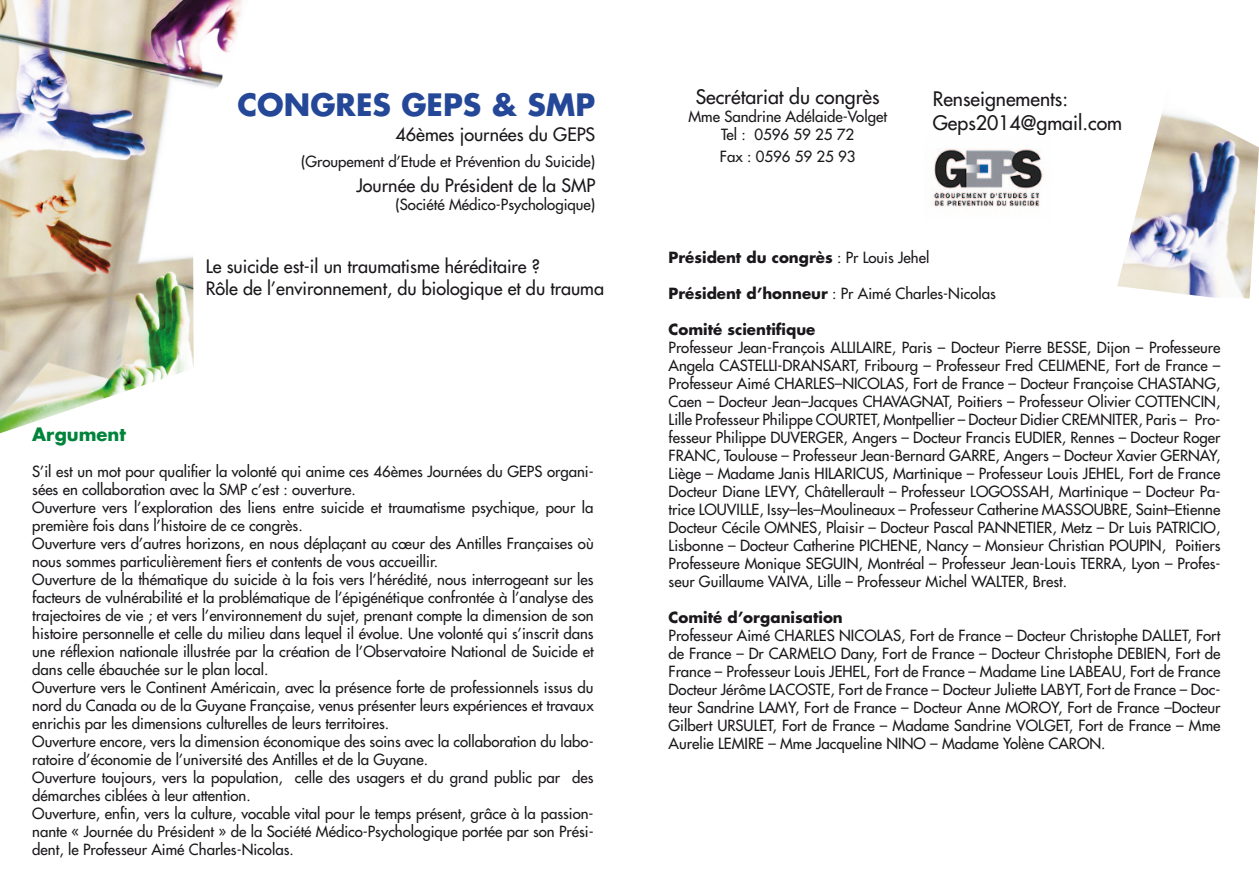
<style>
.page{position:relative;width:1259px;height:893px;background:#fff}
.page>*{position:absolute;margin:0;border:0;box-sizing:border-box;transform-origin:0 0}
.t1{font:700 30px "Futura Std";color:#244798}
.t2{font:500 19.5px/23.4px "Futura Std";color:#1b181c}
.t3{font:500 18px/21.6px "Futura Std";color:#1b181c}
.t4{font:700 18px "Futura Std";color:#00843b}
.t5{font:500 15px/18px "Futura Std";color:#1b181c;text-align:justify}
.t6{font:700 15px "Futura Std";color:#1b181c}
.s1{font-weight:500}
.s2{font-weight:700}
</style>
<div class="page">
<img style="left:0;top:0;width:242px;height:433px">
<img style="left:1117px;top:113px;width:142px;height:185px">
<img style="left:933px;top:149px;width:110px;height:58px">
<h1 class="t1" style="left:237px;top:85px;width:359px">CONGRES GEPS &amp; SMP</h1>
<p class="t3" style="left:395px;top:124px;width:201px">46èmes journées du GEPS</p>
<p class="t5" style="left:301px;top:152px;width:296px">(Groupement d’Etude et Prévention du Suicide)</p>
<p class="t3" style="left:356px;top:174px;width:240px">Journée du Président de la SMP</p>
<p class="t5" style="left:395px;top:195px;width:201px">(Société Médico-Psychologique)</p>
<h2 class="t2" style="left:695px;top:86px;width:185px">Secrétariat du congrès</h2>
<p class="t5" style="left:688px;top:108px;width:200px;text-align:center">Mme Sandrine Adélaide-Volget<br>Tel : 0596 59 25 72</p>
<p class="t5" style="left:720px;top:147px;width:137px">Fax : 0596 59 25 93</p>
<h2 class="t2" style="left:932px;top:88px;width:191px">Renseignements:<br>Geps2014@gmail.com</h2>
<p class="t3" style="left:206px;top:256px;width:400px">Le suicide est-il un traumatisme héréditaire ?<br>Rôle de l’environnement, du biologique et du trauma</p>
<p class="t6" style="left:668px;top:248px;width:262px">Président du congrès <span class="s1">: Pr Louis Jehel</span></p>
<p class="t5" style="left:668px;top:285px;width:329px"><span class="s2">Président d’honneur</span> : Pr Aimé Charles-Nicolas</p>
<p class="t6" style="left:668px;top:320px;width:148px">Comité scientifique</p>
<p class="t5" style="left:668px;top:339px;width:553px">Professeur Jean-François ALLILAIRE, Paris – Docteur Pierre BESSE, Dijon – Professeure Angela CASTELLI-DRANSART, Fribourg – Professeur Fred CELIMENE, Fort de France – Professeur Aimé CHARLES–NICOLAS, Fort de France – Docteur Françoise CHASTANG, Caen – Docteur Jean–Jacques CHAVAGNAT, Poitiers – Professeur Olivier COTTENCIN, Lille Professeur Philippe COURTET, Montpellier – Docteur Didier CREMNITER, Paris – Pro&shy;fesseur Philippe DUVERGER, Angers – Docteur Francis EUDIER, Rennes – Docteur Roger FRANC, Toulouse – Professeur Jean-Bernard GARRE, Angers – Docteur Xavier GERNAY, Liège – Madame Janis HILARICUS, Martinique – Professeur Louis JEHEL, Fort de France Docteur Diane LEVY, Châtellerault – Professeur LOGOSSAH, Martinique – Docteur Pa&shy;trice LOUVILLE, Issy–les–Moulineaux – Professeur Catherine MASSOUBRE, Saint–Etienne Docteur Cécile OMNES, Plaisir – Docteur Pascal PANNETIER, Metz – Dr Luis PATRICIO, Lisbonne – Docteur Catherine PICHENE, Nancy – Monsieur Christian POUPIN, Poitiers Professeure Monique SEGUIN, Montréal – Professeur Jean-Louis TERRA, Lyon – Profes&shy;seur Guillaume VAIVA, Lille – Professeur Michel WALTER, Brest.</p>
<p class="t6" style="left:668px;top:608px;width:176px">Comité d’organisation</p>
<p class="t5" style="left:668px;top:627px;width:553px">Professeur Aimé CHARLES NICOLAS, Fort de France – Docteur Christophe DALLET, Fort de France – Dr CARMELO Dany, Fort de France – Docteur Christophe DEBIEN, Fort de France – Professeur Louis JEHEL, Fort de France – Madame Line LABEAU, Fort de France Docteur Jérôme LACOSTE, Fort de France – Docteur Juliette LABYT, Fort de France – Doc&shy;teur Sandrine LAMY, Fort de France – Docteur Anne MOROY, Fort de France –Docteur Gilbert URSULET, Fort de France – Madame Sandrine VOLGET, Fort de France – Mme Aurelie LEMIRE – Mme Jacqueline NINO – Madame Yolène CARON.</p>
<p class="t4" style="left:32px;top:422px;width:95px">Argument</p>
<p class="t5" style="left:32px;top:462px;width:563px;text-align:left">S’il est un mot pour qualifier la volonté qui anime ces 46èmes Journées du GEPS organi&shy;sées en collaboration avec la SMP c’est : ouverture.<br>Ouverture vers l’exploration des liens entre suicide et traumatisme psychique, pour la première fois dans l’histoire de ce congrès.<br>Ouverture vers d’autres horizons, en nous déplaçant au cœur des Antilles Françaises où nous sommes particulièrement fiers et contents de vous accueillir.<br>Ouverture de la thématique du suicide à la fois vers l’hérédité, nous interrogeant sur les facteurs de vulnérabilité et la problématique de l’épigénétique confrontée à l’analyse des trajectoires de vie ; et vers l’environnement du sujet, prenant compte la dimension de son histoire personnelle et celle du milieu dans lequel il évolue. Une volonté qui s’inscrit dans une réflexion nationale illustrée par la création de l’Observatoire National de Suicide et dans celle ébauchée sur le plan local.<br>Ouverture vers le Continent Américain, avec la présence forte de professionnels issus du nord du Canada ou de la Guyane Française, venus présenter leurs expériences et travaux enrichis par les dimensions culturelles de leurs territoires.<br>Ouverture encore, vers la dimension économique des soins avec la collaboration du labo&shy;ratoire d’économie de l’université des Antilles et de la Guyane.<br>Ouverture toujours, vers la population, celle des usagers et du grand public par des démarches ciblées à leur attention.<br>Ouverture, enfin, vers la culture, vocable vital pour le temps présent, grâce à la passion&shy;nante « Journée du Président » de la Société Médico-Psychologique portée par son Prési&shy;dent, le Professeur Aimé Charles-Nicolas.</p>
</div>
